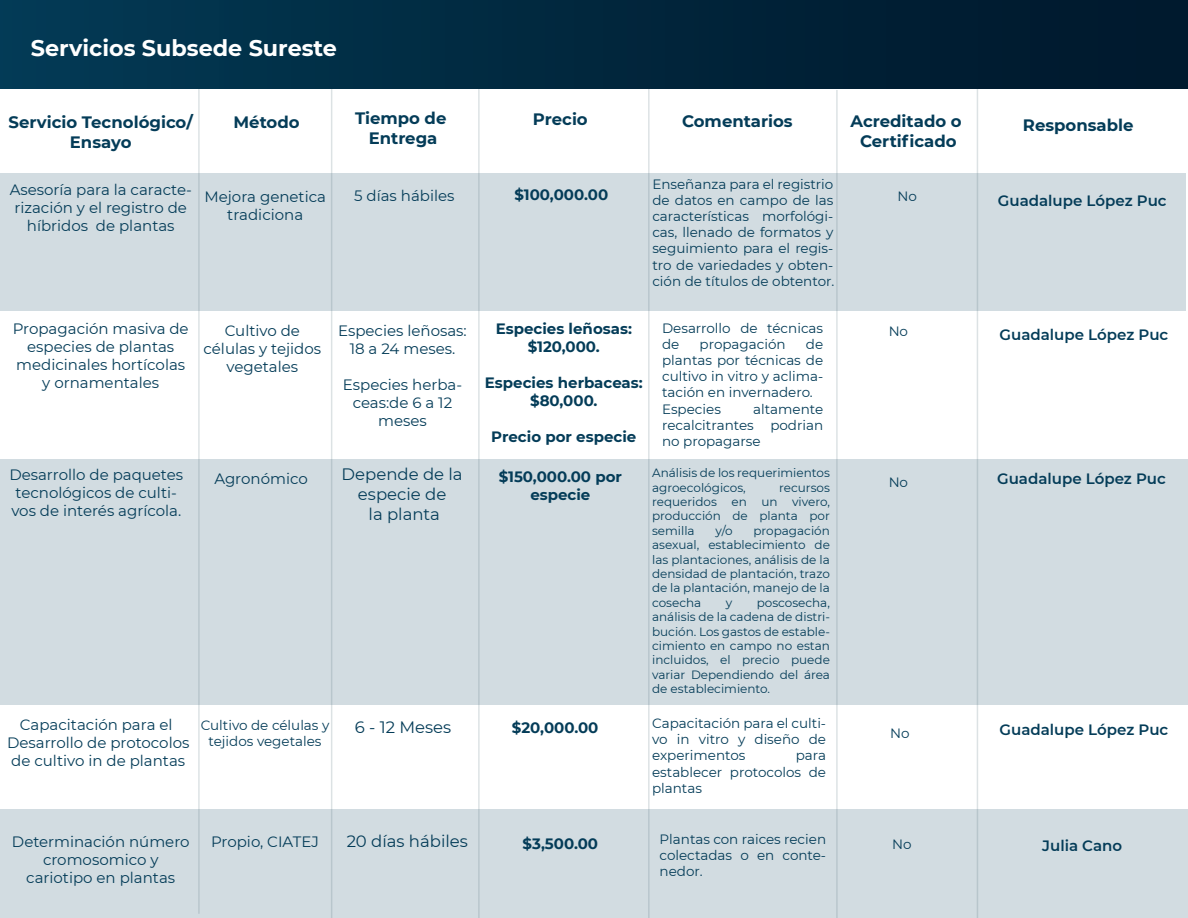
<style>
.page{position:relative;width:1188px;height:918px;background:#fff}
.page>*{position:absolute;margin:0;border:0;box-sizing:border-box;transform-origin:0 0}
.t1{font:700 22.5px "Montserrat";color:#fff}
.t2{font:700 16.5px/19.8px "Montserrat";color:#043c58;text-align:center}
.t3{font:16.5px/19.8px "Montserrat";color:#043c58;text-align:center}
.t4{font:15px/18px "Montserrat";color:#043c58;text-align:center}
.t5{font:700 15px/18px "Montserrat";color:#043c58;text-align:center}
.t6{font:600 15px "Montserrat";color:#043c58}
.t7{font:13.5px/16.2px "Montserrat";color:#043c58;text-align:justify}
.t8{font:12px/14.4px "Montserrat";color:#043c58;text-align:justify}
</style>
<div class="page">
<div style="left:0;top:810px;width:1188px;height:108px;background:#d2dce1"></div>
<div style="left:0;top:173px;width:1186px;height:138px;background:#d2dce1"></div>
<div style="left:0;top:460px;width:1188px;height:245px;background:#d2dce1"></div>
<hr style="left:198px;top:72px;width:2px;height:842px;background:#506d78">
<hr style="left:331px;top:66px;width:1px;height:852px;background:#506d78">
<hr style="left:478px;top:84px;width:2px;height:834px;background:#506d78">
<hr style="left:648px;top:85px;width:2px;height:833px;background:#506d78">
<hr style="left:836px;top:90px;width:2px;height:828px;background:#506d78">
<hr style="left:977px;top:87px;width:1px;height:831px;background:#506d78">
<div style="left:0;top:0;width:1188px;height:88px;background:linear-gradient(to right,#033953,#00162a)"></div>
<h1 class="t1" style="left:45px;top:27px;width:275px">Tecnología Alimentaria</h1>
<h1 class="t1" style="left:31px;top:32px;width:308px">Servicios Subsede Sureste</h1>
<p class="t2" style="left:9px;top:111px;width:186px">Servicio Tecnológico/<br>Ensayo</p>
<p class="t2" style="left:234px;top:112px;width:68px">Método</p>
<p class="t2" style="left:355px;top:108px;width:93px">Tiempo de</p>
<p class="t2" style="left:682px;top:110px;width:112px">Comentarios</p>
<p class="t2" style="left:369px;top:128px;width:70px">Entrega</p>
<p class="t2" style="left:533px;top:108px;width:56px">Precio</p>
<p class="t2" style="left:850px;top:110px;width:113px">Acreditado o<br>Certificado</p>
<p class="t4" style="left:10px;top:180px;width:184px">Asesoría para la caracte&shy;rización y el registro de híbridos de plantas</p>
<p class="t7" style="left:652px;top:175px;width:183px">Enseñanza para el registrio de datos en campo de las características morfológi&shy;cas, llenado de formatos y seguimiento para el regis&shy;tro de variedades y obten&shy;ción de títulos de obtentor.</p>
<p class="t4" style="left:204px;top:187px;width:123px">Mejora genetica tradiciona</p>
<p class="t5" style="left:515px;top:185px;width:95px">$100,000.00</p>
<p class="t7" style="left:897px;top:188px;width:21px">No</p>
<p class="t4" style="left:354px;top:186px;width:102px">5 días hábiles</p>
<p class="t7" style="left:662px;top:319px;width:163px">Desarrollo de técnicas de</p>
<p class="t4" style="left:13px;top:319px;width:177px">Propagación masiva de especies de plantas medicinales hortícolas y ornamentales</p>
<p class="t4" style="left:204px;top:321px;width:119px">Cultivo de células y tejidos vegetales</p>
<p class="t7" style="left:889px;top:322px;width:21px">No</p>
<p class="t5" style="left:496px;top:319px;width:138px">Especies leñosas: $120,000.</p>
<p class="t5" style="left:485px;top:373px;width:159px">Especies herbaceas: $80,000.</p>
<p class="t5" style="left:491px;top:427px;width:147px">Precio por especie</p>
<p class="t4" style="left:338px;top:321px;width:130px">Especies leñosas:<br>18 a 24 meses.</p>
<p class="t4" style="left:343px;top:375px;width:121px">Especies herba&shy;ceas:de 6 a 12 meses</p>
<p class="t7" style="left:662px;top:335px;width:163px;text-align:left;text-indent:144px">de plantas por técnicas de cultivo in vitro y aclima&shy;tación en invernadero.<br>Especies</p>
<p class="t7" style="left:700px;top:335px;width:88px">propagación</p>
<p class="t7" style="left:662px;top:400px;width:163px;text-indent:91px">altamente recalcitrantes podrian no propagarse</p>
<p class="t4" style="left:9px;top:465px;width:175px;text-align:left">Desarrollo de paquetes tecnológicos de culti&shy;vos de interés agrícola.</p>
<p class="t3" style="left:342px;top:464px;width:123px">Depende de la especie de<br>la planta</p>
<p class="t7" style="left:889px;top:473px;width:21px">No</p>
<p class="t5" style="left:499px;top:467px;width:125px">$150,000.00 por especie</p>
<p class="t8" style="left:652px;top:465px;width:179px">Análisis de los requerimientos agroecológicos,</p>
<p class="t4" style="left:214px;top:469px;width:95px">Agronómico</p>
<p class="t8" style="left:652px;top:480px;width:179px;text-indent:127px">recursos requeridos en un vivero, producción de planta por semilla</p>
<p class="t8" style="left:716px;top:523px;width:18px">y/o</p>
<p class="t8" style="left:652px;top:523px;width:179px;text-indent:101px">propagación asexual, establecimiento de las plantaciones, análisis de la densidad de plantación, trazo de la plantación, manejo de la cosecha</p>
<p class="t8" style="left:652px;top:595px;width:179px;text-indent:105px">poscosecha, análisis de la cadena de distri&shy;bución. Los gastos de estable&shy;cimiento en campo no estan incluidos, el precio puede variar Dependiendo del área de establecimiento.</p>
<p class="t8" style="left:726px;top:595px;width:8px">y</p>
<p class="t7" style="left:652px;top:715px;width:176px">Capacitación para el culti&shy;vo in vitro y diseño de experimentos</p>
<p class="t4" style="left:7px;top:715px;width:184px">Capacitación para el<br>Desarrollo de protocolos de cultivo in de plantas</p>
<p class="t7" style="left:201px;top:716px;width:130px;text-align:center">Cultivo de células y tejidos vegetales</p>
<p class="t3" style="left:355px;top:717px;width:98px">6 - 12 Meses</p>
<p class="t5" style="left:512px;top:718px;width:88px">$20,000.00</p>
<p class="t7" style="left:890px;top:724px;width:21px">No</p>
<p class="t7" style="left:652px;top:747px;width:176px;text-indent:144px">para establecer protocolos de plantas</p>
<p class="t2" style="left:1023px;top:115px;width:112px">Responsable</p>
<p class="t6" style="left:998px;top:190px;width:170px">Guadalupe López Puc</p>
<p class="t6" style="left:1000px;top:324px;width:170px">Guadalupe López Puc</p>
<p class="t6" style="left:997px;top:468px;width:170px">Guadalupe López Puc</p>
<p class="t6" style="left:1000px;top:719px;width:170px">Guadalupe López Puc</p>
<p class="t7" style="left:660px;top:830px;width:168px">Plantas con raices recien colectadas o en conte&shy;nedor.</p>
<p class="t4" style="left:12px;top:832px;width:179px">Determinación número cromosomico y cariotipo en plantas</p>
<p class="t4" style="left:211px;top:832px;width:109px">Propio, CIATEJ</p>
<p class="t3" style="left:347px;top:831px;width:123px">20 días hábiles</p>
<p class="t5" style="left:523px;top:834px;width:77px">$3,500.00</p>
<p class="t7" style="left:892px;top:835px;width:21px">No</p>
<p class="t6" style="left:1042px;top:835px;width:81px">Julia Cano</p>
</div>
